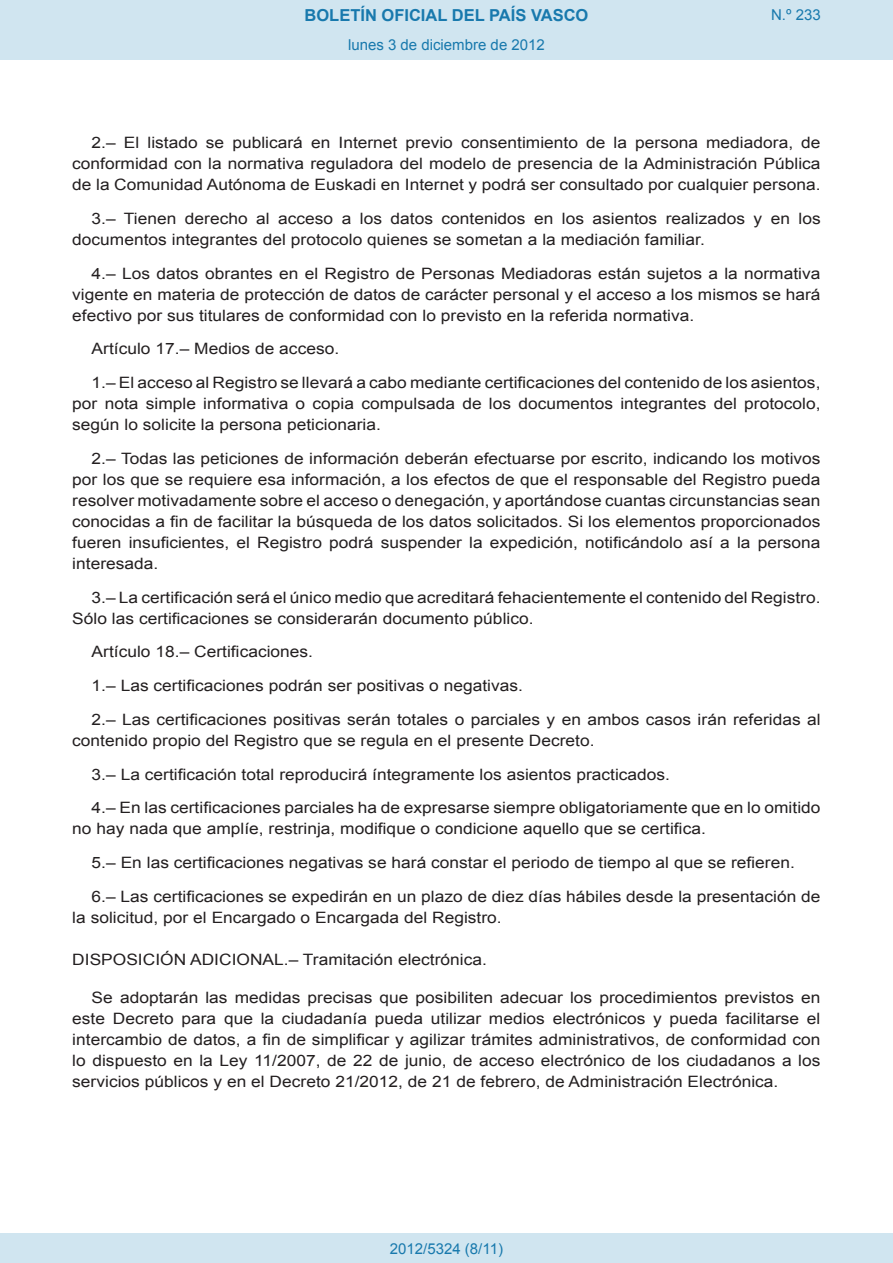
<style>
.page{position:relative;width:893px;height:1263px;background:#fff}
.page>*{position:absolute;margin:0;border:0;box-sizing:border-box;transform-origin:0 0}
.t1{font:700 16.5px "Arial";color:#1879ad}
.BOPVDetalle{font:15.6px/21px "Arial";color:#231f20;text-align:justify;scale:1.11 1}
.BOPVDisposicionTitul{font:15.6px "Arial";color:#231f20;scale:1.11 1}
.Paginacion_Centro{font:15px "Arial";color:#1879ad}
</style>
<div class="page">
<div style="left:0;top:0;width:893px;height:60px;background:#d0e5f0"></div>
<div style="left:0;top:1233px;width:893px;height:30px;background:#d0e5f0"></div>
<p class="t1" style="left:305px;top:4px;width:285px">BOLETÍN OFICIAL DEL PAÍS VASCO</p>
<p class="Paginacion_Centro" style="left:348px;top:35px;width:198px">lunes 3 de diciembre de 2012</p>
<p class="Paginacion_Centro" style="left:771px;top:5px;width:51px">N.º 233</p>
<p class="BOPVDetalle" style="left:72px;top:132px;width:676px;text-indent:19px">2.– El listado se publicará en Internet previo consentimiento de la persona mediadora, de conformidad con la normativa reguladora del modelo de presencia de la Administración Pública de la Comunidad Autónoma de Euskadi en Internet y podrá ser consultado por cualquier persona.</p>
<p class="BOPVDetalle" style="left:72px;top:208px;width:676px;text-indent:19px">3.– Tienen derecho al acceso a los datos contenidos en los asientos realizados y en los documentos integrantes del protocolo quienes se sometan a la mediación familiar.</p>
<p class="BOPVDetalle" style="left:72px;top:263px;width:676px;text-indent:19px">4.– Los datos obrantes en el Registro de Personas Mediadoras están sujetos a la normativa vigente en materia de protección de datos de carácter personal y el acceso a los mismos se hará efectivo por sus titulares de conformidad con lo previsto en la referida normativa.</p>
<p class="BOPVDetalle" style="left:92px;top:339px;width:225px">Artículo 17.– Medios de acceso.</p>
<p class="BOPVDetalle" style="left:72px;top:372px;width:676px;text-indent:19px">1.– El acceso al Registro se llevará a cabo mediante certificaciones del contenido de los asientos, por nota simple informativa o copia compulsada de los documentos integrantes del protocolo, según lo solicite la persona peticionaria.</p>
<p class="BOPVDetalle" style="left:72px;top:448px;width:676px;text-indent:19px">2.– Todas las peticiones de información deberán efectuarse por escrito, indicando los motivos por los que se requiere esa información, a los efectos de que el responsable del Registro pueda resolver motivadamente sobre el acceso o denegación, y aportándose cuantas circunstancias sean conocidas a fin de facilitar la búsqueda de los datos solicitados. Si los elementos proporcionados fueren insuficientes, el Registro podrá suspender la expedición, notificándolo así a la persona interesada.</p>
<p class="BOPVDetalle" style="left:72px;top:587px;width:676px;text-indent:19px">3.– La certificación será el único medio que acreditará fehacientemente el contenido del Registro.<br>Sólo las certificaciones se considerarán documento público.</p>
<p class="BOPVDetalle" style="left:92px;top:642px;width:201px">Artículo 18.– Certificaciones.</p>
<p class="BOPVDetalle" style="left:92px;top:675px;width:390px">1.– Las certificaciones podrán ser positivas o negativas.</p>
<p class="BOPVDetalle" style="left:72px;top:709px;width:676px;text-indent:19px">2.– Las certificaciones positivas serán totales o parciales y en ambos casos irán referidas al contenido propio del Registro que se regula en el presente Decreto.</p>
<p class="BOPVDetalle" style="left:92px;top:764px;width:523px">3.– La certificación total reproducirá íntegramente los asientos practicados.</p>
<p class="BOPVDetalle" style="left:72px;top:798px;width:676px;text-indent:19px">4.– En las certificaciones parciales ha de expresarse siempre obligatoriamente que en lo omitido no hay nada que amplíe, restrinja, modifique o condicione aquello que se certifica.</p>
<p class="BOPVDetalle" style="left:92px;top:852px;width:635px">5.– En las certificaciones negativas se hará constar el periodo de tiempo al que se refieren.</p>
<p class="BOPVDetalle" style="left:72px;top:886px;width:675px;text-indent:19px">6.– Las certificaciones se expedirán en un plazo de diez días hábiles desde la presentación de la solicitud, por el Encargado o Encargada del Registro.</p>
<p class="BOPVDisposicionTitul" style="left:72px;top:949px;width:375px">DISPOSICIÓN ADICIONAL.– Tramitación electrónica.</p>
<p class="BOPVDetalle" style="left:72px;top:987px;width:676px;text-indent:19px">Se adoptarán las medidas precisas que posibiliten adecuar los procedimientos previstos en este Decreto para que la ciudadanía pueda utilizar medios electrónicos y pueda facilitarse el intercambio de datos, a fin de simplificar y agilizar trámites administrativos, de conformidad con lo dispuesto en la Ley 11/2007, de 22 de junio, de acceso electrónico de los ciudadanos a los servicios públicos y en el Decreto 21/2012, de 21 de febrero, de Administración Electrónica.</p>
<p class="Paginacion_Centro" style="left:390px;top:1238px;width:115px">2012/5324 (8/11)</p>
</div>
